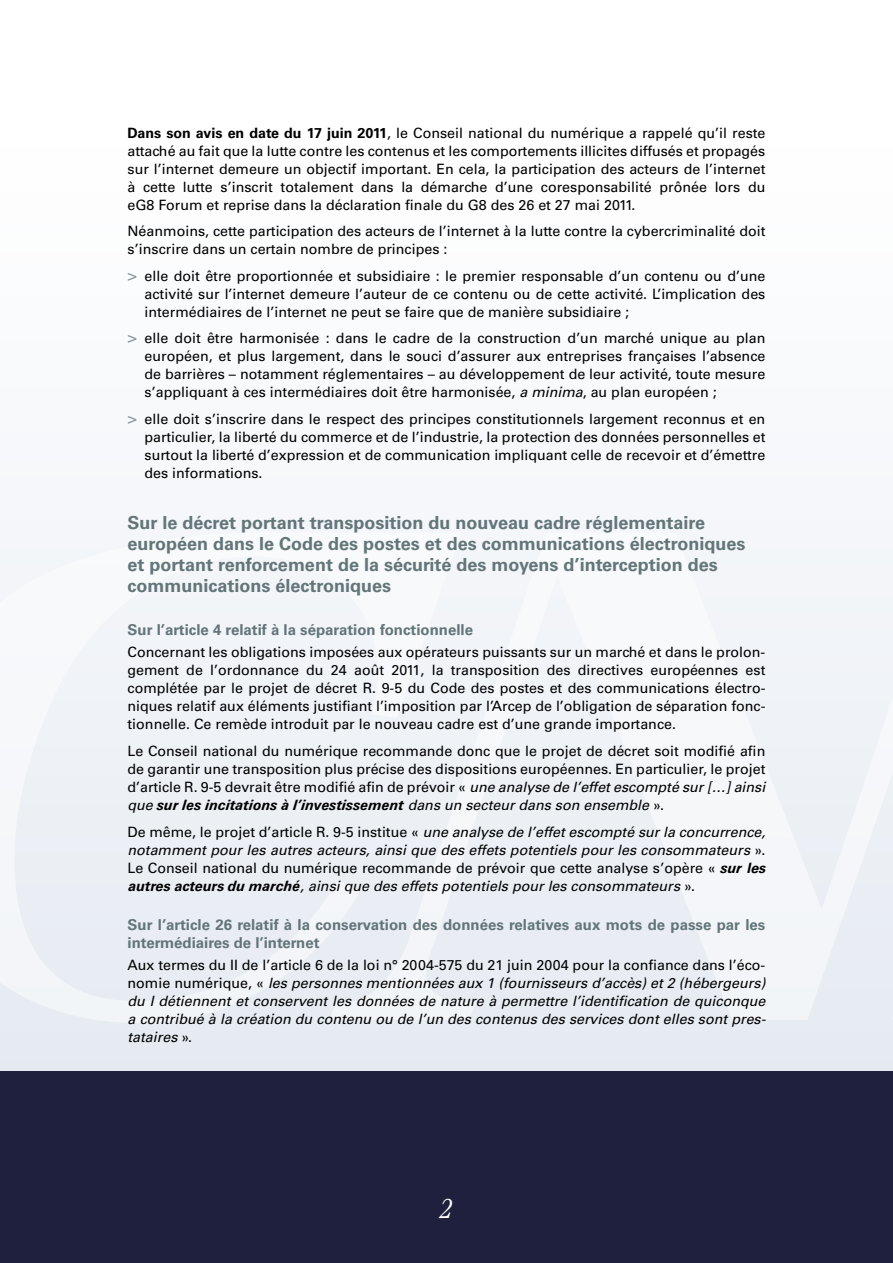
<style>
.page{position:relative;width:893px;height:1263px;background:#fff}
.page>*{position:absolute;margin:0;border:0;box-sizing:border-box;transform-origin:0 0}
.t1{font:italic 300 condensed 30px "Garamond LT";color:#fff}
.t2{font:700 18px/21px "Univers LT";color:#627579}
.t3{font:700 15px/18px "Univers LT";color:#627579}
.t4{font:14.25px/18px "Univers LT";color:#000;text-align:justify}
.t5{font:italic 14.25px/18px "Univers LT";color:#000;text-align:justify}
.s1{font-weight:700}
.s2{font-size:16.5px;color:#8a939f}
.s3{font-style:italic}
.s4{font-weight:700;font-style:italic}
.s5{font-style:normal}
</style>
<div class="page">
<svg style="left:0;top:520px;width:893px;height:551px"></svg>
<div style="left:0;top:1071px;width:893px;height:192px;background:#1f203d"></div>
<svg style="left:0;top:533px;width:461px;height:490px;fill:#eff2f6"></svg>
<svg style="left:329px;top:533px;width:564px;height:487px;fill:#f1f3f8"></svg>
<p class="t4" style="left:128px;top:124px;width:639px"><span class="s1">Dans son avis en date du 17 juin 2011</span>, le Conseil national du numérique a rappelé qu’il reste attaché au fait que la lutte contre les contenus et les comportements illicites diffusés et propagés sur l’internet demeure un objectif important. En cela, la participation des acteurs de l’internet à cette lutte s’inscrit totalement dans la démarche d’une coresponsabilité prônée lors du eG8 Forum et reprise dans la déclaration finale du G8 des 26 et 27 mai 2011.</p>
<p class="t4" style="left:128px;top:222px;width:639px">Néanmoins, cette participation des acteurs de l’internet à la lutte contre la cybercriminalité doit s’inscrire dans un certain nombre de principes :</p>
<p class="t4" style="left:145px;top:267px;width:622px;text-indent:-17px"><span class="s2">&gt;</span> elle doit être proportionnée et subsidiaire : le premier responsable d’un contenu ou d’une activité sur l’internet demeure l’auteur de ce contenu ou de cette activité. L’implication des intermédiaires de l’internet ne peut se faire que de manière subsidiaire ;</p>
<p class="t4" style="left:145px;top:329px;width:622px;text-indent:-17px"><span class="s2">&gt;</span> elle doit être harmonisée : dans le cadre de la construction d’un marché unique au plan européen, et plus largement, dans le souci d’assurer aux entreprises françaises l’absence de barrières – notamment réglementaires – au développement de leur activité, toute mesure s’appliquant à ces intermédiaires doit être harmonisée, <span class="s3">a minima</span>, au plan européen ;</p>
<p class="t4" style="left:145px;top:410px;width:622px;text-indent:-17px"><span class="s2">&gt;</span> elle doit s’inscrire dans le respect des principes constitutionnels largement reconnus et en particulier, la liberté du commerce et de l’industrie, la protection des données personnelles et surtout la liberté d’expression et de communication impliquant celle de recevoir et d’émettre des informations.</p>
<p class="t2" style="left:128px;top:512px;width:619px">Sur le décret portant transposition du nouveau cadre réglementaire européen dans le Code des postes et des communications électroniques et portant renforcement de la sécurité des moyens d’interception des communications électroniques</p>
<p class="t3" style="left:128px;top:621px;width:347px">Sur l’article 4 relatif à la séparation fonctionnelle</p>
<p class="t4" style="left:128px;top:643px;width:639px">Concernant les obligations imposées aux opérateurs puissants sur un marché et dans le prolon&shy;gement de l’ordonnance du 24 août 2011, la transposition des directives européennes est complétée par le projet de décret R. 9-5 du Code des postes et des communications électro&shy;niques relatif aux éléments justifiant l’imposition par l’Arcep de l’obligation de séparation fonc&shy;tionnelle. Ce remède introduit par le nouveau cadre est d’une grande importance.</p>
<p class="t4" style="left:128px;top:742px;width:639px">Le Conseil national du numérique recommande donc que le projet de décret soit modifié afin de garantir une transposition plus précise des dispositions européennes. En particulier, le projet d’article R. 9-5 devrait être modifié afin de prévoir « <span class="s3">une analyse de l’effet escompté sur […] ainsi que</span> <span class="s4">sur les incitations à l’investissement</span> <span class="s3">dans un secteur dans son ensemble</span> ».</p>
<p class="t5" style="left:128px;top:822px;width:639px"><span class="s5">De même, le projet d’article R. 9-5 institue «</span> une analyse de l’effet escompté sur la concurrence, notamment pour les autres acteurs, ainsi que des effets potentiels pour les consommateurs <span class="s5">».<br>Le Conseil national du numérique recommande de prévoir que cette analyse s’opère «</span> <span class="s1">sur</span> <span class="s1">les autres acteurs</span> <span class="s1">du marché</span>, ainsi que des effets potentiels pour les consommateurs <span class="s5">».</span></p>
<p class="t3" style="left:128px;top:916px;width:639px">Sur l’article 26 relatif à la conservation des données relatives aux mots de passe par les intermédiaires de l’internet</p>
<p class="t5" style="left:128px;top:956px;width:640px"><span class="s5">Aux termes du II de l’article 6 de la loi n° 2004-575 du 21 juin 2004 pour la confiance dans l’éco&shy;nomie numérique, «</span> les personnes mentionnées aux 1 (fournisseurs d’accès) et 2 (hébergeurs) du I détiennent et conservent les données de nature à permettre l’identification de quiconque a contribué à la création du contenu ou de l’un des contenus des services dont elles sont pres&shy;tataires <span class="s5">».</span></p>
<h1 class="t1" style="left:440px;top:1192px;width:15px">2</h1>
</div>
